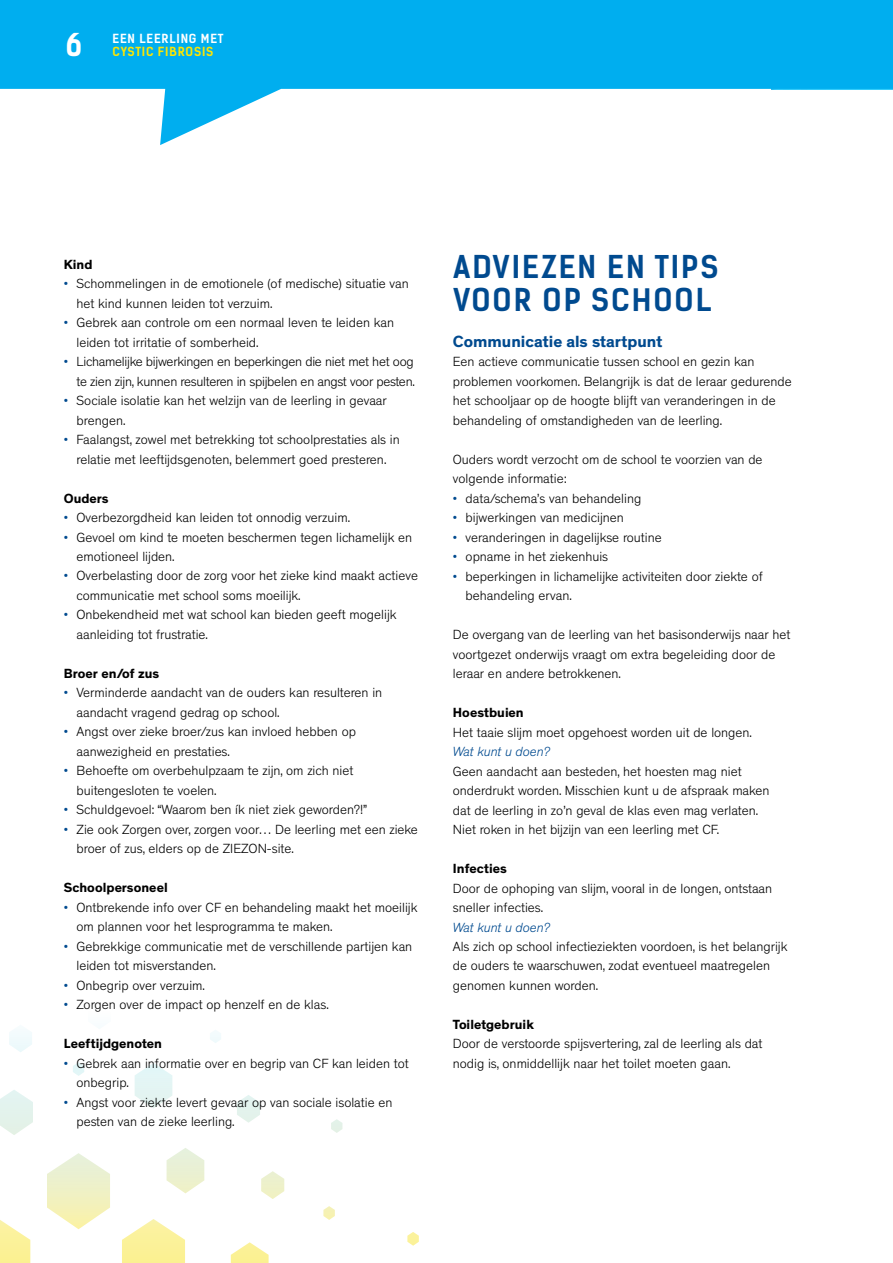
<style>
.page{position:relative;width:893px;height:1263px;background:#fff}
.page>*{position:absolute;margin:0;border:0;box-sizing:border-box;transform-origin:0 0}
.t1{font:700 30px/33px "Kelson Sans";letter-spacing:.065em;color:#004a8f}
.t2{font:700 30px "Kelson Sans";color:#fff}
.t3{font:700 16.5px "Theinhardt";color:#004a8f}
.t4{font:300 13.5px/19.5px "Theinhardt";color:#000}
.t5{font:300 13.5px/19.5px "Theinhardt";letter-spacing:-.02em;color:#000;text-align:right}
.t6{font:700 13.5px "Theinhardt";color:#000}
.t7{font:italic 300 13.5px "Theinhardt";color:#004a8f}
.t8{font:700 12px "Kelson Sans";letter-spacing:.065em;color:#fff}
.t9{font:700 12px "Kelson Sans";letter-spacing:.065em;color:#ffe600}
.s1{color:#004a8f}
</style>
<div class="page">
<svg style="left:0;top:0;width:893px;height:145px;fill:#00aeef"></svg>
<svg style="left:122px;top:1219px;width:63px;height:44px"></svg>
<svg style="left:0;top:1220px;width:30px;height:43px"></svg>
<svg style="left:47px;top:1153px;width:63px;height:76px"></svg>
<svg style="left:167px;top:1148px;width:37px;height:45px"></svg>
<svg style="left:231px;top:1242px;width:38px;height:21px"></svg>
<svg style="left:135px;top:1063px;width:37px;height:45px"></svg>
<svg style="left:0;top:1090px;width:33px;height:45px"></svg>
<svg style="left:261px;top:1171px;width:23px;height:28px"></svg>
<svg style="left:237px;top:1095px;width:23px;height:28px"></svg>
<svg style="left:9px;top:1031px;width:23px;height:21px"></svg>
<svg style="left:323px;top:1206px;width:12px;height:14px"></svg>
<svg style="left:331px;top:1119px;width:11px;height:14px"></svg>
<svg style="left:73px;top:1062px;width:11px;height:14px"></svg>
<svg style="left:210px;top:1031px;width:11px;height:12px"></svg>
<svg style="left:407px;top:1232px;width:12px;height:14px"></svg>
<h1 class="t2" style="left:66px;top:27px;width:18px">6</h1>
<p class="t8" style="left:112px;top:31px;width:113px">EEN LEERLING MET</p>
<p class="t9" style="left:113px;top:44px;width:102px">CYSTIC FIBROSIS</p>
<p class="t6" style="left:64px;top:256px;width:30px">Kind</p>
<p class="t4" style="left:77px;top:274px;width:334px;text-indent:-13px"><span class="s1">•</span> Schommelingen in de emotionele (of medische) situatie van het kind kunnen leiden tot verzuim.</p>
<p class="t4" style="left:77px;top:313px;width:319px;text-indent:-13px"><span class="s1">•</span> Gebrek aan controle om een normaal leven te leiden kan leiden tot irritatie of somberheid.</p>
<p class="t5" style="left:64px;top:352px;width:353px"><span class="s1">•</span> Lichamelijke bijwerkingen en beperkingen die niet met het oog te zien zijn, kunnen resulteren in spijbelen en angst voor pesten.</p>
<p class="t4" style="left:77px;top:391px;width:312px;text-indent:-13px"><span class="s1">•</span> Sociale isolatie kan het welzijn van de leerling in gevaar brengen.</p>
<p class="t4" style="left:64px;top:430px;width:338px;text-align:center"><span class="s1">•</span> Faalangst, zowel met betrekking tot schoolprestaties als in relatie met leeftijdsgenoten, belemmert goed presteren.</p>
<p class="t6" style="left:64px;top:490px;width:46px">Ouders</p>
<p class="t4" style="left:64px;top:508px;width:288px"><span class="s1">•</span> Overbezorgdheid kan leiden tot onnodig verzuim.</p>
<p class="t4" style="left:77px;top:527px;width:337px;text-indent:-13px"><span class="s1">•</span> Gevoel om kind te moeten beschermen tegen lichamelijk en emotioneel lijden.</p>
<p class="t4" style="left:77px;top:566px;width:343px;text-indent:-13px"><span class="s1">•</span> Overbelasting door de zorg voor het zieke kind maakt actieve communicatie met school soms moeilijk.</p>
<p class="t4" style="left:77px;top:605px;width:321px;text-indent:-13px"><span class="s1">•</span> Onbekendheid met wat school kan bieden geeft mogelijk aanleiding tot frustratie.</p>
<p class="t6" style="left:64px;top:665px;width:97px">Broer en/of zus</p>
<p class="t4" style="left:77px;top:683px;width:307px;text-indent:-13px"><span class="s1">•</span> Verminderde aandacht van de ouders kan resulteren in aandacht vragend gedrag op school.</p>
<p class="t4" style="left:77px;top:722px;width:281px;text-indent:-13px"><span class="s1">•</span> Angst over zieke broer/zus kan invloed hebben op aanwezigheid en prestaties.</p>
<p class="t4" style="left:77px;top:761px;width:278px;text-indent:-13px"><span class="s1">•</span> Behoefte om overbehulpzaam te zijn, om zich niet buitengesloten te voelen.</p>
<p class="t4" style="left:64px;top:800px;width:305px"><span class="s1">•</span> Schuldgevoel: “Waarom ben ík niet ziek geworden?!”</p>
<p class="t4" style="left:77px;top:820px;width:343px;text-indent:-13px"><span class="s1">•</span> Zie ook Zorgen over, zorgen voor… De leerling met een zieke broer of zus, elders op de ZIEZON-site.</p>
<p class="t6" style="left:64px;top:879px;width:105px">Schoolpersoneel</p>
<p class="t4" style="left:77px;top:898px;width:342px;text-indent:-13px"><span class="s1">•</span> Ontbrekende info over CF en behandeling maakt het moeilijk om plannen voor het lesprogramma te maken.</p>
<p class="t4" style="left:77px;top:937px;width:337px;text-indent:-13px"><span class="s1">•</span> Gebrekkige communicatie met de verschillende partijen kan leiden tot misverstanden.</p>
<p class="t4" style="left:64px;top:976px;width:143px"><span class="s1">•</span> Onbegrip over verzuim.</p>
<p class="t4" style="left:64px;top:995px;width:266px"><span class="s1">•</span> Zorgen over de impact op henzelf en de klas.</p>
<p class="t6" style="left:64px;top:1035px;width:100px">Leeftijdgenoten</p>
<p class="t4" style="left:77px;top:1054px;width:334px;text-indent:-13px"><span class="s1">•</span> Gebrek aan informatie over en begrip van CF kan leiden tot onbegrip.</p>
<p class="t4" style="left:77px;top:1093px;width:317px;text-indent:-13px"><span class="s1">•</span> Angst voor ziekte levert gevaar op van sociale isolatie en pesten van de zieke leerling.</p>
<h1 class="t1" style="left:453px;top:250px;width:267px">ADVIEZEN EN TIPS<br>VOOR OP SCHOOL</h1>
<p class="t3" style="left:453px;top:331px;width:211px">Communicatie als startpunt</p>
<p class="t4" style="left:453px;top:352px;width:340px">Een actieve communicatie tussen school en gezin kan problemen voorkomen. Belangrijk is dat de leraar gedurende het schooljaar op de hoogte blijft van veranderingen in de behandeling of omstandigheden van de leerling.</p>
<p class="t4" style="left:453px;top:449px;width:311px">Ouders wordt verzocht om de school te voorzien van de volgende informatie:</p>
<p class="t4" style="left:453px;top:488px;width:190px"><span class="s1">•</span> data/schema’s van behandeling</p>
<p class="t4" style="left:453px;top:508px;width:173px"><span class="s1">•</span> bijwerkingen van medicijnen</p>
<p class="t4" style="left:453px;top:527px;width:210px"><span class="s1">•</span> veranderingen in dagelijkse routine</p>
<p class="t4" style="left:453px;top:547px;width:157px"><span class="s1">•</span> opname in het ziekenhuis</p>
<p class="t4" style="left:466px;top:566px;width:299px;text-indent:-13px"><span class="s1">•</span> beperkingen in lichamelijke activiteiten door ziekte of behandeling ervan.</p>
<p class="t4" style="left:453px;top:625px;width:339px">De overgang van de leerling van het basisonderwijs naar het voortgezet onderwijs vraagt om extra begeleiding door de leraar en andere betrokkenen.</p>
<p class="t6" style="left:453px;top:704px;width:72px">Hoestbuien</p>
<p class="t4" style="left:453px;top:722px;width:301px">Het taaie slijm moet opgehoest worden uit de longen.</p>
<p class="t7" style="left:453px;top:744px;width:99px">Wat kunt u doen?</p>
<p class="t4" style="left:453px;top:761px;width:318px">Geen aandacht aan besteden, het hoesten mag niet onderdrukt worden. Misschien kunt u de afspraak maken dat de leerling in zo’n geval de klas even mag verlaten.<br>Niet roken in het bijzijn van een leerling met CF.</p>
<p class="t6" style="left:453px;top:860px;width:56px">Infecties</p>
<p class="t4" style="left:453px;top:878px;width:321px">Door de ophoping van slijm, vooral in de longen, ontstaan sneller infecties.</p>
<p class="t7" style="left:453px;top:919px;width:99px">Wat kunt u doen?</p>
<p class="t4" style="left:453px;top:937px;width:336px">Als zich op school infectieziekten voordoen, is het belangrijk de ouders te waarschuwen, zodat eventueel maatregelen genomen kunnen worden.</p>
<p class="t6" style="left:453px;top:1016px;width:83px">Toiletgebruik</p>
<p class="t4" style="left:453px;top:1034px;width:311px">Door de verstoorde spijsvertering, zal de leerling als dat nodig is, onmiddellijk naar het toilet moeten gaan.</p>
</div>
